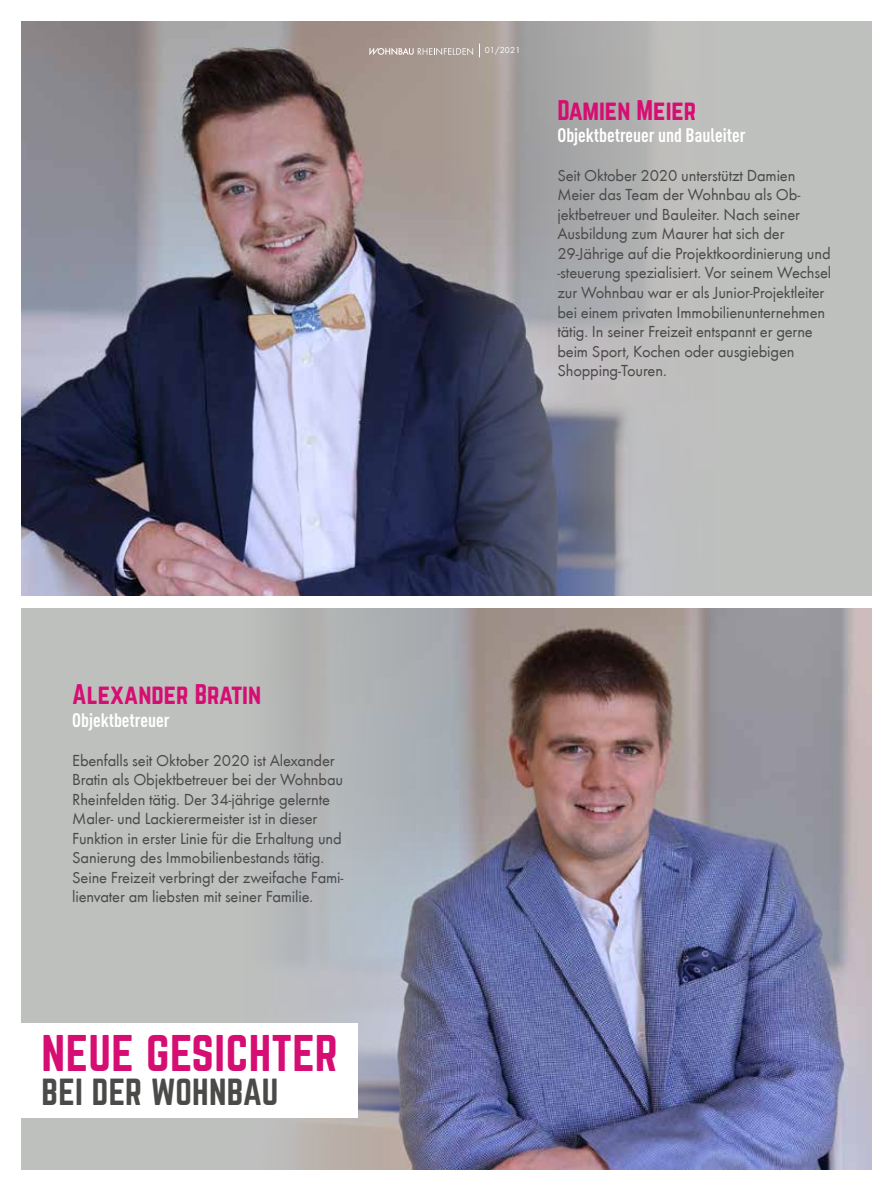
<style>
.page{position:relative;width:893px;height:1191px;background:#fff}
.page>*{position:absolute;margin:0;border:0;box-sizing:border-box;transform-origin:0 0}
.t1{font:45px "Norwester";letter-spacing:.01em;color:#d60d72}
.t2{font:33px "Norwester";letter-spacing:.01em;color:#4a4a49}
.t3{font:24.9px "Norwester";color:#d60d72}
.t4{font:700 condensed 19.35px "DIN Pro";color:#fff}
.t5{font:16.5px/19.5px "Futura T";letter-spacing:-.01em;color:#4a4a49}
.t6{font:9.15px "Futura Boo";letter-spacing:.02em;color:#fff}
</style>
<div class="page">
<div style="left:21px;top:21px;width:851px;height:574px;background:#bec0be"></div>
<img style="left:21px;top:21px;width:628px;height:574px">
<div style="left:21px;top:608px;width:851px;height:561px;background:#bec0be"></div>
<img style="left:244px;top:608px;width:628px;height:561px">
<div style="left:19px;top:1023px;width:339px;height:94px;background:#fff"></div>
<svg style="left:369px;top:48px;width:104px;height:7px"></svg>
<svg style="left:479px;top:44px;width:1px;height:13px"></svg>
<h3 class="t3" style="left:72px;top:682px;width:190px">Alexander Bratin</h3>
<p class="t4" style="left:72px;top:705px;width:99px">Objektbetreuer</p>
<p class="t5" style="left:72px;top:750px;width:273px">Ebenfalls seit Oktober 2020 ist Alexander Bratin als Objektbetreuer bei der Wohnbau Rheinfelden tätig. Der 34-jährige gelernte Maler- und Lackierermeister ist in dieser Funktion in erster Linie für die Erhaltung und Sanierung des Immobilienbestands tätig.<br>Seine Freizeit verbringt der zweifache Fami&shy;lienvater am liebsten mit seiner Familie.</p>
<h1 class="t1" style="left:41px;top:1031px;width:298px">NEUE GESICHTER</h1>
<h2 class="t2" style="left:41px;top:1076px;width:238px">BEI DER WOHNBAU</h2>
<p class="t6" style="left:485px;top:45px;width:37px">01/2021</p>
<h3 class="t3" style="left:557px;top:98px;width:140px">Damien Meier</h3>
<p class="t4" style="left:557px;top:120px;width:190px">Objektbetreuer und Bauleiter</p>
<p class="t5" style="left:557px;top:166px;width:275px">Seit Oktober 2020 unterstützt Damien Meier das Team der Wohnbau als Ob&shy;jektbetreuer und Bauleiter. Nach seiner Ausbildung zum Maurer hat sich der 29-Jährige auf die Projektkoordinierung und -steuerung spezialisiert. Vor seinem Wechsel zur Wohnbau war er als Junior-Projektleiter bei einem privaten Immobilienunternehmen tätig. In seiner Freizeit entspannt er gerne beim Sport, Kochen oder ausgiebigen Shopping-Touren.</p>
</div>
